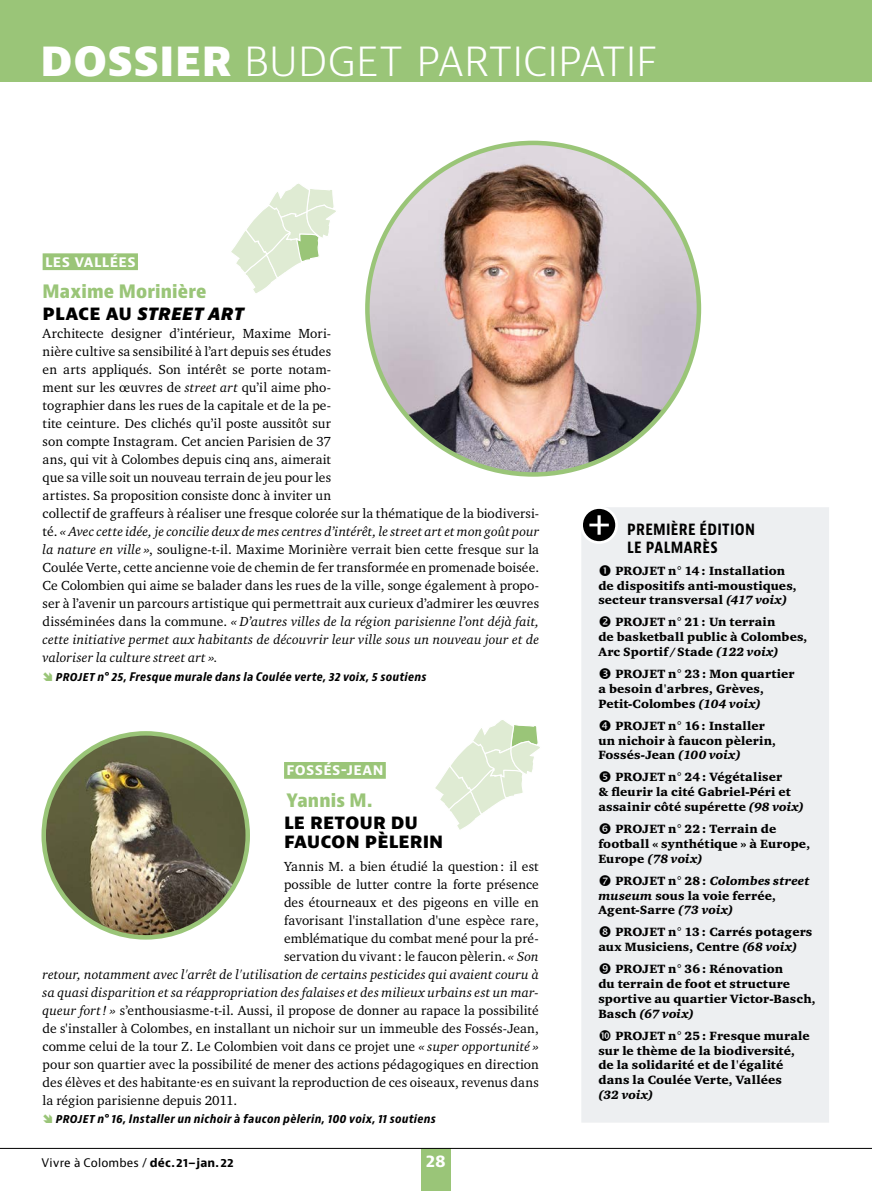
<style>
.page{position:relative;width:872px;height:1191px;background:#fff}
.page>*{position:absolute;margin:0;border:0;box-sizing:border-box;transform-origin:0 0}
.t1{font:300 42.75px "Bernino Sans";letter-spacing:-.02em;color:#fff}
.t2{font:700 condensed 18px/22.2px "Bernino Sans";letter-spacing:.01em;color:#9ac578}
.t3{font:800 18px/19.5px "Bernino Sans";color:#000}
.t4{font:700 condensed 16.5px/18px "Bernino Sans";letter-spacing:.02em;color:#000}
.t5{font:700 16.5px "Bernino Sans";color:#fff}
.t6{font:700 14.1px "Bernino Sans";letter-spacing:.025em;color:#fff}
.t7{font:13.5px/18px "Charter ITC";letter-spacing:.01em;color:#000}
.t8{font:italic 13.5px "Charter ITC";letter-spacing:.01em;color:#000}
.t9{font:12.3px/14.7px "Charter ITC Blac";letter-spacing:.01em;color:#000}
.t10{font:12.3px/22.2px "Charter ITC Blac Ital";letter-spacing:.005em;color:#000}
.t11{font:italic 700 condensed 11.55px "Bernino Sans";letter-spacing:.025em;color:#000}
.t12{font:11.55px "Bernino Sans";letter-spacing:.01em;color:#000}
.s1{font-weight:800}
.s2{font-weight:800;font-stretch:normal;color:#000}
.s3{font-weight:800;font-style:italic;font-stretch:normal;color:#000}
.s4{font-style:italic}
.s5{color:#9ac578}
.s6{font-weight:700}
.s7{font-family:"Charter ITC Blac Ital"}
.s8{font-family:"Charter ITC Blac"}
</style>
<div class="page">
<div style="left:0;top:0;width:872px;height:81px;background:#9ac578"></div>
<div style="left:421px;top:1148px;width:30px;height:43px;background:#9ac578"></div>
<div style="left:284px;top:762px;width:102px;height:16px;background:#9ac578"></div>
<div style="left:43px;top:253px;width:95px;height:17px;background:#9ac578"></div>
<img style="left:46px;top:733px;width:202px;height:204px">
<img style="left:367px;top:143px;width:332px;height:331px;border-radius:166px">
<svg style="left:231px;top:183px;width:105px;height:110px"></svg>
<svg style="left:435px;top:720px;width:105px;height:110px"></svg>
<div style="left:581px;top:507px;width:248px;height:615px;background:#edeff1"></div>
<svg style="left:581px;top:507px;width:35px;height:35px"></svg>
<div style="left:580px;top:506px;width:38px;height:38px;border:3px solid #fff;border-radius:50%"></div>
<svg style="left:589px;top:515px;width:20px;height:20px"></svg>
<hr style="left:0;top:1148px;width:872px;height:1px;background:#000">
<svg style="left:599px;top:564px;width:11px;height:11px"></svg>
<svg style="left:599px;top:616px;width:11px;height:11px"></svg>
<svg style="left:599px;top:668px;width:11px;height:11px"></svg>
<svg style="left:599px;top:719px;width:11px;height:11px"></svg>
<svg style="left:599px;top:771px;width:11px;height:11px"></svg>
<svg style="left:599px;top:823px;width:11px;height:11px"></svg>
<svg style="left:599px;top:874px;width:11px;height:11px"></svg>
<svg style="left:599px;top:926px;width:11px;height:11px"></svg>
<svg style="left:599px;top:963px;width:11px;height:11px"></svg>
<svg style="left:599px;top:1029px;width:11px;height:11px"></svg>
<h1 class="t1" style="left:40px;top:32px;width:619px"><span class="s1">DOSSIER</span> BUDGET PARTICIPATIF</h1>
<p class="t6" style="left:45px;top:252px;width:92px">LES VALLÉES</p>
<h2 class="t2" style="left:43px;top:280px;width:203px">Maxime Morinière<br><span class="s2">PLACE AU</span> <span class="s3">STREET ART</span></h2>
<p class="t7" style="left:43px;top:324px;width:498px">Architecte designer d’intérieur, Maxime Mori-<br>nière cultive sa sensibilité à l’art depuis ses études<br>en arts appliqués. Son intérêt se porte notam-<br>ment sur les œuvres de <span class="s4">street art</span> qu’il aime pho-<br>tographier dans les rues de la capitale et de la pe-<br>tite ceinture. Des clichés qu’il poste aussitôt sur<br>son compte Instagram. Cet ancien Parisien de 37<br>ans, qui vit à Colombes depuis cinq ans, aimerait<br>que sa ville soit un nouveau terrain de jeu pour les<br>artistes. Sa proposition consiste donc à inviter un<br>collectif de graffeurs à réaliser une fresque colorée sur la thématique de la biodiversi&shy;té. <span class="s4">« Avec cette idée, je concilie deux de mes centres d’intérêt, le street art et mon goût pour la nature en ville »</span>, souligne-t-il. Maxime Morinière verrait bien cette fresque sur la Coulée Verte, cette ancienne voie de chemin de fer transformée en promenade boisée.<br>Ce Colombien qui aime se balader dans les rues de la ville, songe également à propo&shy;ser à l’avenir un parcours artistique qui permettrait aux curieux d’admirer les œuvres disséminées dans la commune. <span class="s4">« D’autres villes de la région parisienne l’ont déjà fait, cette initiative permet aux habitants de découvrir leur ville sous un nouveau jour et de valoriser la culture street art ».</span></p>
<p class="t11" style="left:43px;top:669px;width:385px"><span class="s5">➔</span> PROJET n° 25, Fresque murale dans la Coulée verte, 32 voix, 5 soutiens</p>
<p class="t6" style="left:286px;top:761px;width:98px">FOSSÉS-JEAN</p>
<h2 class="t2" style="left:286px;top:789px;width:87px">Yannis M.</h2>
<h2 class="t3" style="left:284px;top:812px;width:161px">LE RETOUR DU<br>FAUCON PÈLERIN</h2>
<p class="t7" style="left:284px;top:856px;width:256px">Yannis M. a bien étudié la question: il est</p>
<p class="t7" style="left:284px;top:874px;width:256px">possible de lutter contre la forte présence</p>
<p class="t7" style="left:284px;top:892px;width:256px">des étourneaux et des pigeons en ville en</p>
<p class="t7" style="left:284px;top:910px;width:256px">favorisant l'installation d'une espèce rare,</p>
<p class="t7" style="left:284px;top:928px;width:256px">emblématique du combat mené pour la pré-</p>
<p class="t7" style="left:284px;top:946px;width:256px">servation du vivant: le faucon pèlerin. <span class="s4">« Son</span></p>
<p class="t8" style="left:43px;top:965px;width:497px">retour, notamment avec l'arrêt de l'utilisation de certains pesticides qui avaient couru à</p>
<p class="t8" style="left:43px;top:983px;width:497px">sa quasi disparition et sa réappropriation des falaises et des milieux urbains est un mar-</p>
<p class="t7" style="left:43px;top:1000px;width:497px"><span class="s4">queur fort! »</span> s’enthousiasme-t-il. Aussi, il propose de donner au rapace la possibilité</p>
<p class="t7" style="left:43px;top:1018px;width:498px">de s'installer à Colombes, en installant un nichoir sur un immeuble des Fossés-Jean,</p>
<p class="t7" style="left:43px;top:1036px;width:498px">comme celui de la tour Z. Le Colombien voit dans ce projet une <span class="s4">« super opportunité »</span></p>
<p class="t7" style="left:43px;top:1054px;width:497px">pour son quartier avec la possibilité de mener des actions pédagogiques en direction</p>
<p class="t7" style="left:43px;top:1072px;width:497px">des élèves et des habitante·es en suivant la reproduction de ces oiseaux, revenus dans</p>
<p class="t7" style="left:43px;top:1090px;width:196px">la région parisienne depuis 2011.</p>
<p class="t11" style="left:43px;top:1111px;width:395px"><span class="s5">➔</span> PROJET n° 16, Installer un nichoir à faucon pèlerin, 100 voix, 11 soutiens</p>
<p class="t12" style="left:42px;top:1155px;width:194px">Vivre à Colombes / <span class="s6">déc.21–jan.22</span></p>
<p class="t5" style="left:426px;top:1150px;width:22px">28</p>
<p class="t4" style="left:627px;top:520px;width:129px">PREMIÈRE ÉDITION<br>LE PALMARÈS</p>
<p class="t9" style="left:598px;top:563px;width:200px;text-indent:17px">PROJET n°14: Installation de dispositifs anti-moustiques, secteur transversal <span class="s7">(417 voix)</span></p>
<p class="t9" style="left:598px;top:614px;width:211px;text-indent:17px">PROJET n°21: Un terrain<br>de basketball public à Colombes,<br>Arc Sportif/Stade <span class="s7">(122 voix)</span></p>
<p class="t9" style="left:598px;top:666px;width:198px;text-indent:17px">PROJET n°23: Mon quartier a besoin d'arbres, Grèves,<br>Petit-Colombes <span class="s7">(104 voix)</span></p>
<p class="t9" style="left:598px;top:718px;width:179px;text-indent:17px">PROJET n°16: Installer un nichoir à faucon pèlerin,<br>Fossés-Jean <span class="s7">(100 voix)</span></p>
<p class="t9" style="left:598px;top:769px;width:207px;text-indent:17px">PROJET n°24: Végétaliser<br>&amp; fleurir la cité Gabriel-Péri et assainir côté supérette <span class="s7">(98 voix)</span></p>
<p class="t9" style="left:598px;top:821px;width:213px;text-indent:17px">PROJET n°22: Terrain de football « synthétique » à Europe,</p>
<p class="t10" style="left:615px;top:847px;width:196px;text-indent:-17px"><span class="s8">Europe</span> (78 voix)<br><span class="s8">PROJET n°28:</span> Colombes street</p>
<p class="t9" style="left:598px;top:887px;width:179px"><span class="s7">museum</span> sous la voie ferrée,<br>Agent-Sarre <span class="s7">(73 voix)</span></p>
<p class="t9" style="left:598px;top:924px;width:215px;text-indent:17px">PROJET n°13: Carrés potagers aux Musiciens, Centre <span class="s7">(68 voix)</span></p>
<p class="t9" style="left:598px;top:961px;width:219px;text-indent:17px">PROJET n°36: Rénovation<br>du terrain de foot et structure sportive au quartier Victor-Basch,</p>
<p class="t10" style="left:598px;top:1002px;width:97px"><span class="s8">Basch</span> (67 voix)</p>
<p class="t9" style="left:598px;top:1028px;width:213px;text-indent:17px">PROJET n°25: Fresque murale sur le thème de la biodiversité, de la solidarité et de l'égalité dans la Coulée Verte, Vallées</p>
<p class="t10" style="left:598px;top:1083px;width:56px">(32 voix)</p>
</div>
